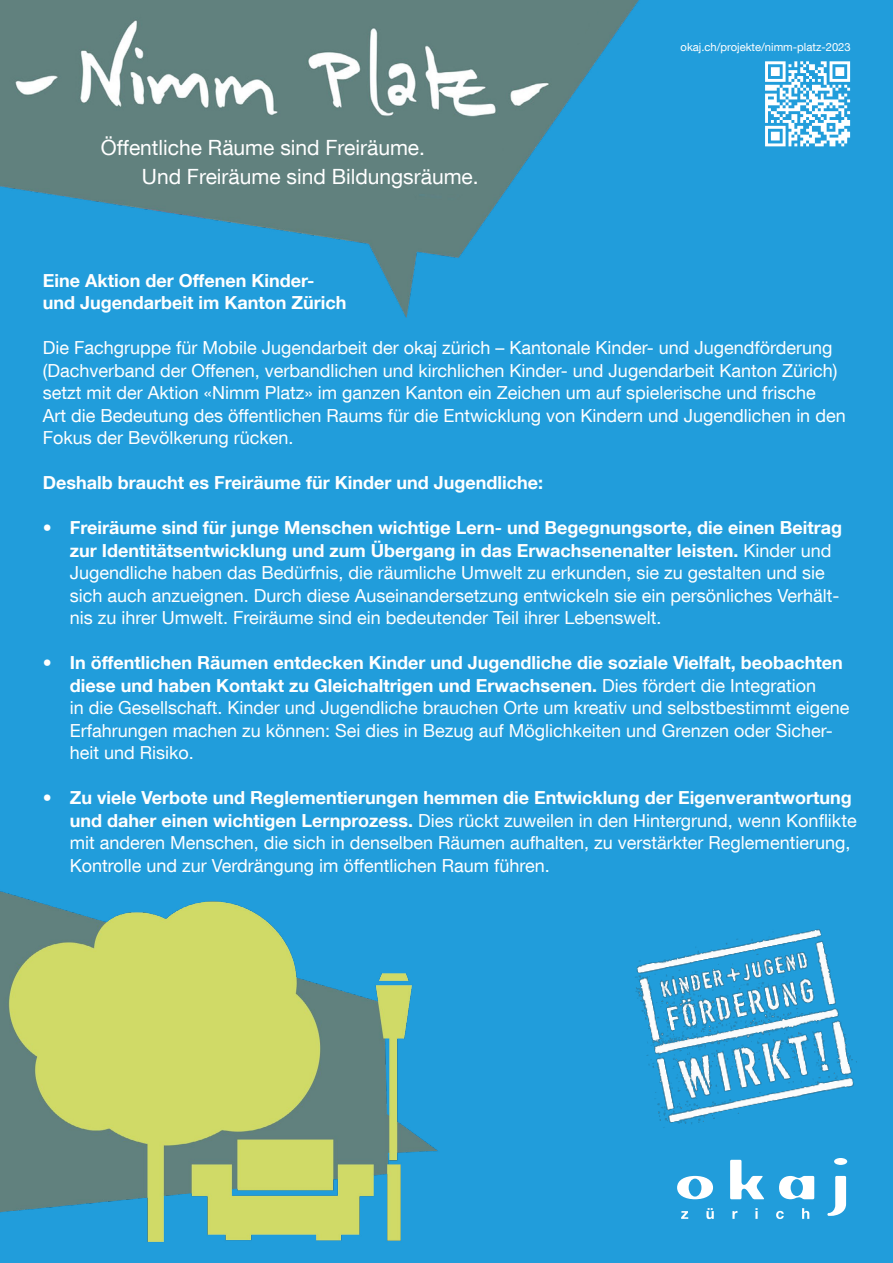
<style>
.page{position:relative;width:893px;height:1263px;background:#219ddb}
.page>*{position:absolute;margin:0;border:0;box-sizing:border-box;transform-origin:0 0}
.t1{font:21px/28.5px "Helvetica Neue LT Com";color:#fff}
.t2{font:18px/22.5px "Helvetica Neue LT Com";color:#fff}
.t3{font:700 18px/21.6px "Helvetica Neue LT Com";color:#fff}
.t4{font:11.25px "Helvetica Neue LT Com";color:#fff}
.s1{font-weight:700}
</style>
<div class="page">
<img style="left:0;top:0;width:639px;height:318px">
<svg style="left:0;top:0;width:606px;height:162px;background:#5a8387"></svg>
<img style="left:0;top:6px;width:602px;height:156px">
<img style="left:0;top:891px;width:438px;height:351px">
<img style="left:635px;top:929px;width:222px;height:199px">
<svg style="left:681px;top:1211px;width:7px;height:8px"></svg>
<svg style="left:706px;top:1208px;width:8px;height:11px"></svg>
<svg style="left:732px;top:1211px;width:5px;height:8px"></svg>
<svg style="left:755px;top:1208px;width:3px;height:11px"></svg>
<svg style="left:776px;top:1211px;width:8px;height:8px"></svg>
<svg style="left:802px;top:1208px;width:7px;height:11px"></svg>
<svg style="left:677px;top:1176px;width:36px;height:23px"></svg>
<svg style="left:827px;top:1176px;width:19px;height:40px"></svg>
<div style="left:834px;top:1158px;width:13px;height:7px;background:#fff;border-radius:50%"></div>
<svg style="left:779px;top:1176px;width:35px;height:23px"></svg>
<svg style="left:730px;top:1160px;width:34px;height:39px"></svg>
<svg style="left:765px;top:61px;width:85px;height:85px"></svg>
<p class="t1" style="left:142px;top:133px;width:338px;text-indent:-41px">Öffentliche Räume sind Freiräume.<br>Und Freiräume sind Bildungsräume.</p>
<p class="t4" style="left:680px;top:40px;width:172px">okaj.ch/projekte/nimm-platz-2023</p>
<p class="t3" style="left:43px;top:270px;width:305px">Eine Aktion der Offenen Kinder&shy;und Jugendarbeit im Kanton Zürich</p>
<p class="t2" style="left:43px;top:336px;width:804px">Die Fachgruppe für Mobile Jugendarbeit der okaj zürich – Kantonale Kinder- und Jugendförderung (Dachverband der Offenen, verbandlichen und kirchlichen Kinder- und Jugendarbeit Kanton Zürich) setzt mit der Aktion «Nimm Platz» im ganzen Kanton ein Zeichen um auf spielerische und frische<br>Art die Bedeutung des öffentlichen Raums für die Entwicklung von Kindern und Jugendlichen in den Fokus der Bevölkerung rücken.</p>
<p class="t3" style="left:43px;top:471px;width:502px">Deshalb braucht es Freiräume für Kinder und Jugendliche:</p>
<p class="t2" style="left:70px;top:516px;width:774px;text-indent:-27px"><span class="s1">• Freiräume sind für junge Menschen wichtige Lern- und Begegnungsorte, die einen Beitrag zur Identitätsentwicklung und zum Übergang in das Erwachsenenalter leisten.</span> Kinder und Jugendliche haben das Bedürfnis, die räumliche Umwelt zu erkunden, sie zu gestalten und sie sich auch anzueignen. Durch diese Auseinandersetzung entwickeln sie ein persönliches Verhält&shy;nis zu ihrer Umwelt. Freiräume sind ein bedeutender Teil ihrer Lebenswelt.</p>
<p class="t2" style="left:70px;top:651px;width:781px;text-indent:-27px"><span class="s1">• In öffentlichen Räumen entdecken Kinder und Jugendliche die soziale Vielfalt, beobachten diese und haben Kontakt zu Gleichaltrigen und Erwachsenen.</span> Dies fördert die Integration<br>in die Gesellschaft. Kinder und Jugendliche brauchen Orte um kreativ und selbstbestimmt eigene Erfahrungen machen zu können: Sei dies in Bezug auf Möglichkeiten und Grenzen oder Sicher&shy;heit und Risiko.</p>
<p class="t2" style="left:70px;top:786px;width:788px;text-indent:-27px"><span class="s1">• Zu viele Verbote und Reglementierungen hemmen die Entwicklung der Eigenverantwortung und daher einen wichtigen Lernprozess.</span> Dies rückt zuweilen in den Hintergrund, wenn Konflikte mit anderen Menschen, die sich in denselben Räumen aufhalten, zu verstärkter Reglementierung, Kontrolle und zur Verdrängung im öffentlichen Raum führen.</p>
</div>
